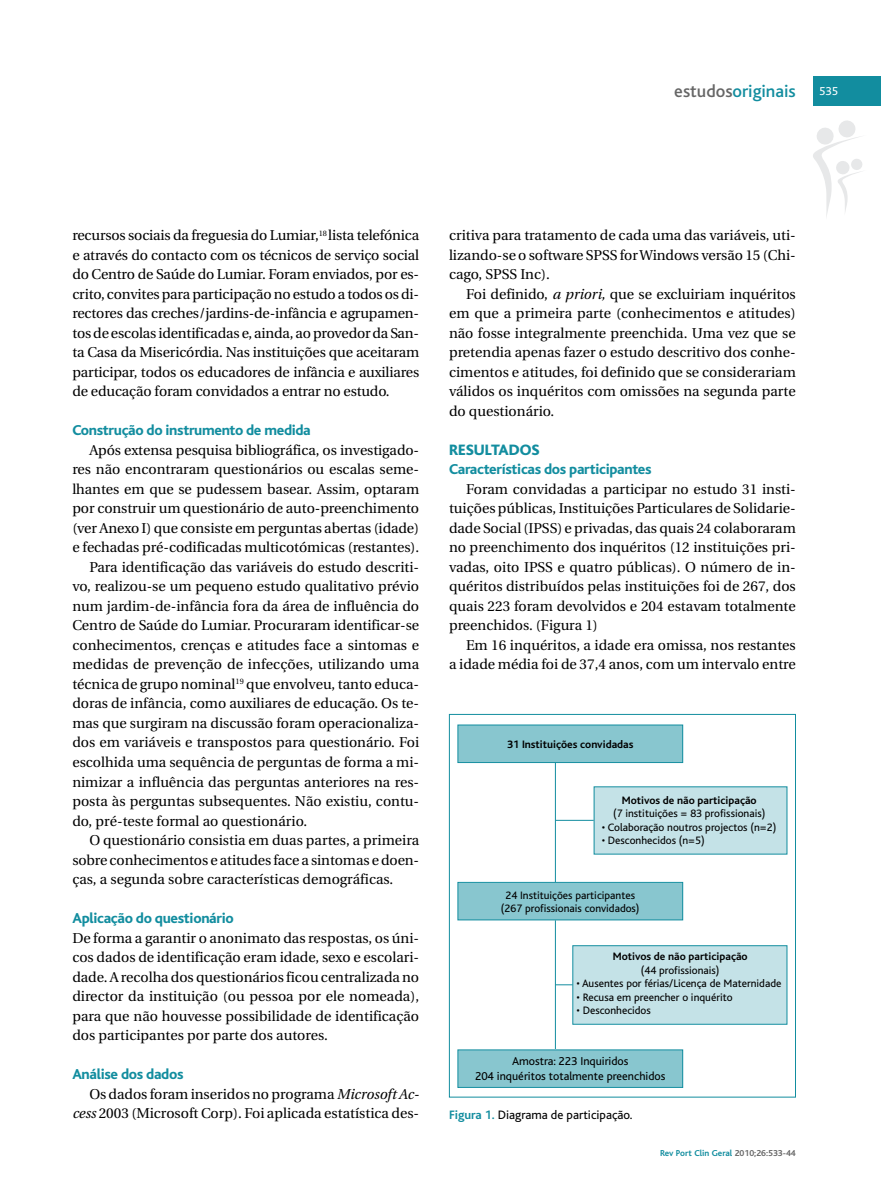
<style>
.page{position:relative;width:881px;height:1191px;background:#fff}
.page>*{position:absolute;margin:0;border:0;box-sizing:border-box;transform-origin:0 0}
.t1{font:500 18px "Bliss";color:#128d9f}
.t2{font:800 15.75px "Bliss";color:#128d9f}
.t3{font:800 15px "Bliss";letter-spacing:-.02em;color:#128d9f}
.t4{font:14.25px/19.5px "Utopia";color:#000;text-align:justify}
.t5{font:12.75px "Bliss";color:#000}
.t6{font:12px/14.2px "Bliss";color:#000;text-align:center}
.t7{font:12px "Bliss";color:#fff}
.t8{font:11.25px/13.5px "Bliss";color:#000;text-align:center}
.t9{font:700 11.25px "Bliss";color:#000}
.t10{font:700 9px "Bliss";color:#128d9f}
.s1{color:#666}
.s2{font-style:italic}
.s3{font-weight:700;color:#128d9f}
</style>
<div class="page">
<svg style="left:813px;top:120px;width:49px;height:97px"></svg>
<div style="left:812px;top:77px;width:68px;height:29px;background:#128d9f"></div>
<div style="left:449px;top:714px;width:346px;height:383px;border:1px solid #128d9f"></div>
<div style="left:573px;top:946px;width:213px;height:78px;background:#c4e2e7"></div>
<div style="left:572px;top:945px;width:215px;height:79px;border:1px solid #128d9f"></div>
<div style="left:458px;top:882px;width:224px;height:37px;background:#88c6cf"></div>
<div style="left:457px;top:882px;width:225px;height:38px;border:1px solid #128d9f"></div>
<div style="left:594px;top:787px;width:192px;height:66px;background:#c4e2e7"></div>
<div style="left:458px;top:725px;width:224px;height:37px;background:#88c6cf"></div>
<div style="left:457px;top:724px;width:225px;height:39px;border:1px solid #128d9f"></div>
<div style="left:458px;top:1050px;width:224px;height:37px;background:#88c6cf"></div>
<hr style="left:555px;top:763px;width:1px;height:119px;background:#128d9f">
<hr style="left:555px;top:920px;width:1px;height:129px;background:#128d9f">
<hr style="left:555px;top:820px;width:38px;height:1px;background:#128d9f">
<svg style="left:555px;top:984px;width:17px;height:1px"></svg>
<p class="t1" style="left:674px;top:85px;width:123px"><span class="s1">estudos</span>originais</p>
<p class="t7" style="left:819px;top:87px;width:20px">535</p>
<p class="t4" style="left:72px;top:227px;width:348px">recursos sociais da freguesia do Lumiar,<sup>18</sup> lista telefónica e através do contacto com os técnicos de serviço social do Centro de Saúde do Lumiar. Foram enviados, por es&shy;crito, convitesparaparticipaçãonoestudoa todososdi&shy;rectores das creches/jardins-de-infância e agrupamen&shy;tosde escolas identificadas e, ainda, aoprovedorda San&shy;ta Casa da Misericórdia. Nas instituições que aceitaram participar, todos os educadores de infância e auxiliares de educação foram convidados a entrar no estudo.</p>
<p class="t3" style="left:72px;top:425px;width:240px">Construção do instrumento de medida</p>
<p class="t4" style="left:89px;top:441px;width:331px">Após extensa pesquisa bibliográfica, os investigado-</p>
<p class="t4" style="left:72px;top:461px;width:348px">res não encontraram questionários ou escalas seme-</p>
<p class="t4" style="left:72px;top:480px;width:348px">lhantes em que se pudessem basear. Assim, optaram</p>
<p class="t4" style="left:72px;top:500px;width:348px">por construir um questionário de auto-preenchimento</p>
<p class="t4" style="left:72px;top:519px;width:348px">(ver Anexo I) que consiste em perguntas abertas (idade)</p>
<p class="t4" style="left:72px;top:539px;width:348px">e fechadas pré-codificadas multicotómicas (restantes).</p>
<p class="t4" style="left:89px;top:558px;width:331px">Para identificação das variáveis do estudo descriti-</p>
<p class="t4" style="left:72px;top:578px;width:348px">vo, realizou-se um pequeno estudo qualitativo prévio</p>
<p class="t4" style="left:72px;top:597px;width:348px">num jardim-de-infância fora da área de influência do</p>
<p class="t4" style="left:72px;top:617px;width:348px">Centro de Saúde do Lumiar. Procuraram identificar-se</p>
<p class="t4" style="left:72px;top:636px;width:348px">conhecimentos, crenças e atitudes face a sintomas e</p>
<p class="t4" style="left:72px;top:656px;width:348px">medidas de prevenção de infecções, utilizando uma</p>
<p class="t4" style="left:72px;top:675px;width:348px">técnica de grupo nominal<sup>19</sup> que envolveu, tanto educa-</p>
<p class="t4" style="left:72px;top:695px;width:348px">doras de infância, como auxiliares de educação. Os te-</p>
<p class="t4" style="left:72px;top:714px;width:348px">mas que surgiram na discussão foram operacionaliza-</p>
<p class="t4" style="left:72px;top:734px;width:348px">dos em variáveis e transpostos para questionário. Foi</p>
<p class="t4" style="left:72px;top:753px;width:348px">escolhida uma sequência de perguntas de forma a mi-</p>
<p class="t4" style="left:72px;top:773px;width:348px">nimizar a influência das perguntas anteriores na res-</p>
<p class="t4" style="left:72px;top:792px;width:348px">posta às perguntas subsequentes. Não existiu, contu-</p>
<p class="t4" style="left:72px;top:812px;width:236px">do, pré-teste formal ao questionário.</p>
<p class="t4" style="left:89px;top:831px;width:331px">O questionário consistia em duas partes, a primeira</p>
<p class="t4" style="left:72px;top:851px;width:348px">sobre conhecimentos e atitudes face a sintomas e doen-</p>
<p class="t4" style="left:72px;top:870px;width:322px">ças, a segunda sobre características demográficas.</p>
<p class="t3" style="left:72px;top:913px;width:163px">Aplicação do questionário</p>
<p class="t4" style="left:72px;top:929px;width:348px">De forma a garantir o anonimato das respostas, os úni&shy;cos dados de identificação eram idade, sexo e escolari&shy;dade. A recolha dos questionários ficou centralizada no director da instituição (ou pessoa por ele nomeada), para que não houvesse possibilidade de identificação dos participantes por parte dos autores.</p>
<p class="t3" style="left:72px;top:1069px;width:113px">Análise dos dados</p>
<p class="t4" style="left:72px;top:1085px;width:348px;text-align:right">Os dados foram inseridos no programa <span class="s2">Microsoft Ac&shy;cess</span> 2003 (Microsoft Corp). Foi aplicada estatística des-</p>
<p class="t4" style="left:449px;top:227px;width:348px">critiva para tratamento de cada uma das variáveis, uti&shy;lizando-se o software SPSS forWindows versão 15 (Chi&shy;cago, SPSS Inc).</p>
<p class="t4" style="left:449px;top:285px;width:348px;text-indent:17px">Foi definido, <span class="s2">a priori,</span> que se excluiriam inquéritos em que a primeira parte (conhecimentos e atitudes) não fosse integralmente preenchida. Uma vez que se pretendia apenas fazer o estudo descritivo dos conhe&shy;cimentos e atitudes, foi definido que se considerariam válidos os inquéritos com omissões na segunda parte do questionário.</p>
<p class="t2" style="left:449px;top:444px;width:92px">RESULTADOS</p>
<p class="t3" style="left:449px;top:464px;width:204px">Características dos participantes</p>
<p class="t4" style="left:449px;top:480px;width:348px;text-indent:17px">Foram convidadas a participar no estudo 31 insti&shy;tuições públicas, Instituições Particulares de Solidarie&shy;dade Social (IPSS) e privadas, das quais 24 colaboraram no preenchimento dos inquéritos (12 instituições pri&shy;vadas, oito IPSS e quatro públicas). O número de in&shy;quéritos distribuídos pelas instituições foi de 267, dos quais 223 foram devolvidos e 204 estavam totalmente preenchidos. (Figura 1)</p>
<p class="t4" style="left:449px;top:636px;width:348px;text-align:right">Em 16 inquéritos, a idade era omissa, nos restantes<br>a idade média foi de 37,4 anos, com um intervalo entre</p>
<p class="t9" style="left:507px;top:741px;width:128px">31 Instituições convidadas</p>
<p class="t9" style="left:621px;top:796px;width:136px">Motivos de não participação</p>
<p class="t8" style="left:613px;top:808px;width:154px">(7 instituições = 83 profissionais)</p>
<p class="t8" style="left:601px;top:822px;width:176px">• Colaboração noutros projectos (n=2)</p>
<p class="t8" style="left:601px;top:835px;width:104px">• Desconhecidos (n=5)</p>
<p class="t8" style="left:501px;top:889px;width:140px">24 Instituições participantes (267 profissionais convidados)</p>
<p class="t9" style="left:612px;top:953px;width:136px">Motivos de não participação</p>
<p class="t8" style="left:640px;top:964px;width:80px">(44 profissionais)</p>
<p class="t8" style="left:576px;top:978px;width:206px">• Ausentes por férias/Licença de Maternidade</p>
<p class="t8" style="left:576px;top:991px;width:157px">• Recusa em preencher o inquérito</p>
<p class="t8" style="left:576px;top:1005px;width:76px">• Desconhecidos</p>
<p class="t6" style="left:475px;top:1055px;width:192px">Amostra: 223 Inquiridos<br>204 inquéritos totalmente preenchidos</p>
<p class="t5" style="left:449px;top:1110px;width:185px"><span class="s3">Figura 1.</span> Diagrama de participação.</p>
<p class="t10" style="left:659px;top:1149px;width:137px">Rev Port Clin Geral <span class="s1">2010;26:533-44</span></p>
</div>
